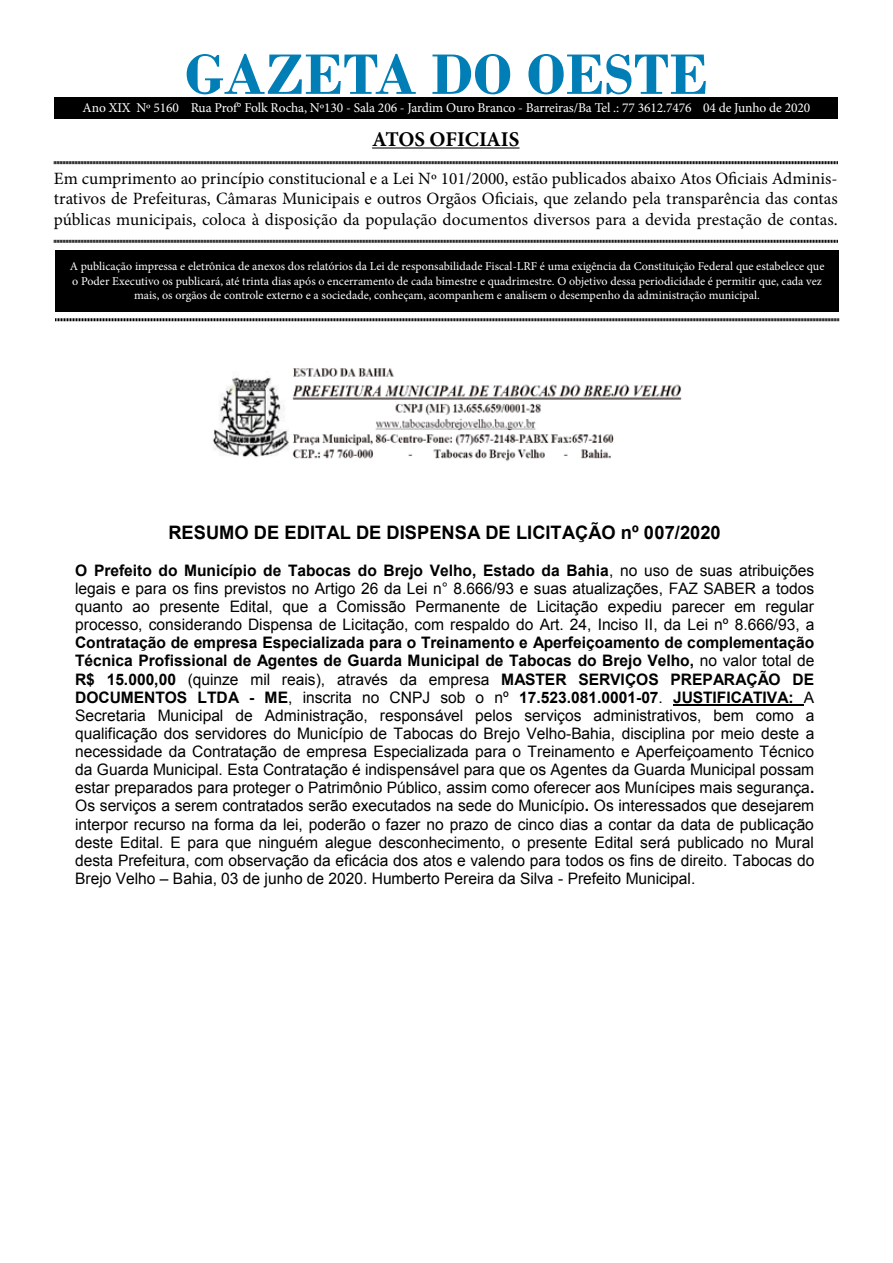
<style>
.page{position:relative;width:893px;height:1263px;background:#fff}
.page>*{position:absolute;margin:0;border:0;box-sizing:border-box;transform-origin:0 0}
.t1{font:700 60px "Bodoni";color:#007eb5}
.t2{font:700 21px "Minion Pro";letter-spacing:-.005em;color:#000}
.t3{font:700 18.6px "Arial";color:#000}
.t4{font:17.25px/20.7px "Minion Pro";color:#000;text-align:justify}
.t5{font:15.75px/18.1px "Arial";color:#000;text-align:justify}
.t6{font:13.5px "Minion Pro";letter-spacing:-.01em;color:#fff}
.t7{font:12px/14.4px "Minion Pro";color:#fff;text-align:center}
.s1{font-weight:700}
.s2{font-style:inherit}
</style>
<div class="page">
<div style="left:55px;top:250px;width:784px;height:61px;background:#000"></div>
<hr style="left:372px;top:147px;width:147px;height:2px;background:#000">
<svg style="left:54px;top:161px;width:784px;height:4px;background:#7f7f7f"></svg>
<svg style="left:54px;top:239px;width:784px;height:4px;background:#7f7f7f"></svg>
<svg style="left:55px;top:318px;width:784px;height:4px;background:#7f7f7f"></svg>
<div style="left:54px;top:98px;width:784px;height:20px;background:#000"></div>
<img style="left:213px;top:368px;width:469px;height:93px">
<hr style="left:673px;top:704px;width:131px;height:2px;background:#000">
<h1 class="t1" style="left:185px;top:39px;width:525px">GAZETA DO OESTE</h1>
<h2 class="t2" style="left:372px;top:124px;width:149px">ATOS OFICIAIS</h2>
<p class="t4" style="left:54px;top:168px;width:785px">Em cumprimento ao princípio constitucional e a Lei Nº 101/2000, estão publicados abaixo Atos Oficiais Adminis&shy;trativos de Prefeituras, Câmaras Municipais e outros Orgãos Oficiais, que zelando pela transparência das contas públicas municipais, coloca à disposição da população documentos diversos para a devida prestação de contas.</p>
<p class="t7" style="left:70px;top:259px;width:756px">A publicação impressa e eletrônica de anexos dos relatórios da Lei de responsabilidade Fiscal-LRF é uma exigência da Constituição Federal que estabelece que o Poder Executivo os publicará, até trinta dias após o encerramento de cada bimestre e quadrimestre. O objetivo dessa periodicidade é permitir que, cada vez mais, os orgãos de controle externo e a sociedade, conheçam, acompanhem e analisem o desempenho da administração municipal.</p>
<p class="t6" style="left:83px;top:99px;width:729px">Ano XIX Nº 5160 Rua Prof° Folk Rocha, Nº130 - Sala 206 - Jardim Ouro Branco - Barreiras/Ba Tel .: 77 3612.7476 04 de Junho de 2020</p>
<p class="t3" style="left:168px;top:520px;width:554px">RESUMO DE EDITAL DE DISPENSA DE LICITAÇÃO nº 007/2020</p>
<p class="t5" style="left:75px;top:561px;width:741px"><span class="s1">O Prefeito do Município de Tabocas do Brejo Velho, Estado da Bahia</span>, no uso de suas atribuições legais e para os fins previstos no Artigo 26 da Lei n° 8.666/93 e suas atualizações, FAZ SABER a todos quanto ao presente Edital, que a Comissão Permanente de Licitação expediu parecer em regular processo, considerando Dispensa de Licitação, com respaldo do Art. 24, Inciso II, da Lei nº 8.666/93, a</p>
<p class="t5" style="left:75px;top:634px;width:741px"><span class="s1">Contratação de empresa Especializada para o Treinamento e Aperfeiçoamento de complementação Técnica Profissional de Agentes de Guarda Municipal de Tabocas do Brejo Velho,</span> no valor total de <span class="s1">R$ 15.000,00</span> (quinze mil reais), através da empresa <span class="s1">MASTER SERVIÇOS PREPARAÇÃO DE DOCUMENTOS LTDA - ME</span>, inscrita no CNPJ sob o nº <span class="s1">17.523.081.0001-07</span>. <span class="s1">JUSTIFICATIVA:</span> A Secretaria Municipal de Administração, responsável pelos serviços administrativos, bem como a qualificação dos servidores do Município de Tabocas do Brejo Velho-Bahia, disciplina por meio deste a necessidade da Contratação de empresa Especializada para o Treinamento e Aperfeiçoamento Técnico da Guarda Municipal. Esta Contratação é indispensável para que os Agentes da Guarda Municipal possam estar preparados para proteger o Patrimônio Público, assim como oferecer aos Munícipes mais segurança<span class="s1">.<br></span>Os serviços a serem contratados serão executados na sede do Município<span class="s1">.</span> Os interessados que desejarem interpor recurso na forma da lei, poderão o fazer no prazo de cinco dias a contar da data de publicação deste Edital. E para que ninguém alegue desconhecimento, o presente Edital será publicado no Mural desta Prefeitura, com observação da eficácia dos atos e valendo para todos os fins de direito. Tabocas do Brejo Velho <span class="s2">–</span> Bahia, 03 de junho de 2020. Humberto Pereira da Silva - Prefeito Municipal.</p>
</div>
